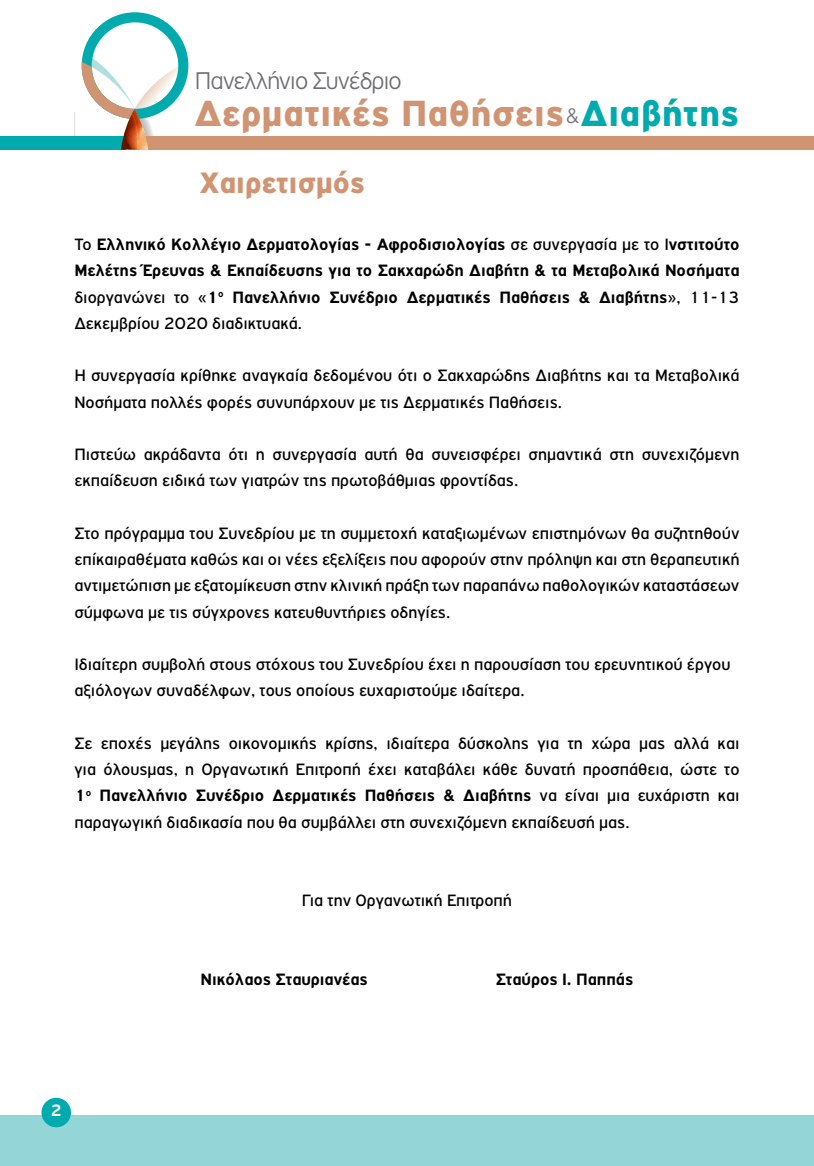
<style>
.page{position:relative;width:814px;height:1166px;background:#fff}
.page>*{position:absolute;margin:0;border:0;box-sizing:border-box;transform-origin:0 0}
.t1{font:900 38.85px "PF Highway Gothic";letter-spacing:.01em;color:#d09473}
.t2{font:900 31.5px "PF Highway Gothic";letter-spacing:-.005em;color:#d09473}
.t3{font:300 25.72px "PF Highway Gothic";letter-spacing:-.04em;color:#6d6e71}
.t4{font:17.5px/26.2px "PF Highway Gothic";color:#000}
.t5{font:700 17.5px/26.2px "PF Highway Gothic";color:#000;text-align:justify}
.t6{font:700 17.5px "PF Highway Gothic";color:#fff}
.s1{font-weight:300;font-size:22.4px;color:#6d6e71}
.s2{color:#00aaad}
.s3{font-weight:400}
.s4{font-weight:700}
</style>
<div class="page">
<div style="left:145px;top:136px;width:669px;height:14px;background:#d09473"></div>
<div style="left:0;top:136px;width:144px;height:14px;background:#00aaad"></div>
<div style="left:0;top:1115px;width:814px;height:51px;background:#94d6d8"></div>
<svg style="left:74px;top:12px;width:115px;height:138px"></svg>
<div style="left:41px;top:1098px;width:30px;height:29px;background:#00aaad;border-radius:50%"></div>
<h3 class="t3" style="left:195px;top:67px;width:208px">Πανελλήνιο Συνέδριο</h3>
<h1 class="t1" style="left:195px;top:92px;width:546px">Δερματικές Παθήσεις<span class="s1">&amp;</span><span class="s2">Διαβήτης</span></h1>
<h2 class="t2" style="left:199px;top:165px;width:168px">Χαιρετισμός</h2>
<p class="t5" style="left:74px;top:231px;width:666px"><span class="s3">Το</span> Ελληνικό Κολλέγιο Δερματολογίας - Αφροδισιολογίας <span class="s3">σε συνεργασία με το Ι</span>νστιτούτο Μελέτης Έρευνας &amp; Εκπαίδευσης για το Σακχαρώδη Διαβήτη &amp; τα Μεταβολικά Νοσήματα <span class="s3">διοργανώνει το «</span>1<sup>ο</sup> Πανελλήνιο Συνέδριο Δερματικές Παθήσεις &amp; Διαβήτης<span class="s3">», 11-13<br>Δεκεμβρίου 2020 διαδικτυακά.</span></p>
<p class="t4" style="left:74px;top:362px;width:666px">Η συνεργασία κρίθηκε αναγκαία δεδομένου ότι ο Σακχαρώδης Διαβήτης και τα Μεταβολικά<br>Νοσήματα πολλές φορές συνυπάρχουν με τις Δερματικές Παθήσεις.</p>
<p class="t4" style="left:74px;top:441px;width:666px">Πιστεύω ακράδαντα ότι η συνεργασία αυτή θα συνεισφέρει σημαντικά στη συνεχιζόμενη εκπαίδευση ειδικά των γιατρών της πρωτοβάθμιας φροντίδας.</p>
<p class="t4" style="left:74px;top:520px;width:666px;text-align:justify">Στο πρόγραμμα του Συνεδρίου με τη συμμετοχή καταξιωμένων επιστημόνων θα συζητηθούν επίκαιραθέματα καθώς και οι νέες εξελίξεις που αφορούν στην πρόληψη και στη θεραπευτική αντιμετώπιση με εξατομίκευση στην κλινική πράξη των παραπάνω παθολογικών καταστάσεων σύμφωνα με τις σύγχρονες κατευθυντήριες οδηγίες.</p>
<p class="t4" style="left:74px;top:651px;width:657px">Ιδιαίτερη συμβολή στους στόχους του Συνεδρίου έχει η παρουσίαση του ερευνητικού έργου αξιόλογων συναδέλφων, τους οποίους ευχαριστούμε ιδαίτερα.</p>
<p class="t4" style="left:74px;top:730px;width:666px;text-align:justify">Σε εποχές μεγάλης οικονομικής κρίσης, ιδιαίτερα δύσκολης για τη χώρα μας αλλά και για όλουςμας, η Οργανωτική Επιτροπή έχει καταβάλει κάθε δυνατή προσπάθεια, ώστε το <span class="s4">1</span><sup>ο</sup> <span class="s4">Πανελλήνιο Συνέδριο Δερματικές Παθήσεις &amp; Διαβήτης</span> να είναι μια ευχάριστη και παραγωγική διαδικασία που θα συμβάλλει στη συνεχιζόμενη εκπαίδευσή μας.</p>
<p class="t4" style="left:302px;top:887px;width:211px">Για την Οργανωτική Επιτροπή</p>
<p class="t5" style="left:200px;top:966px;width:169px">Νικόλαος Σταυριανέας</p>
<p class="t5" style="left:495px;top:966px;width:139px">Σταύρος Ι. Παππάς</p>
<p class="t6" style="left:50px;top:1100px;width:13px">2</p>
</div>
